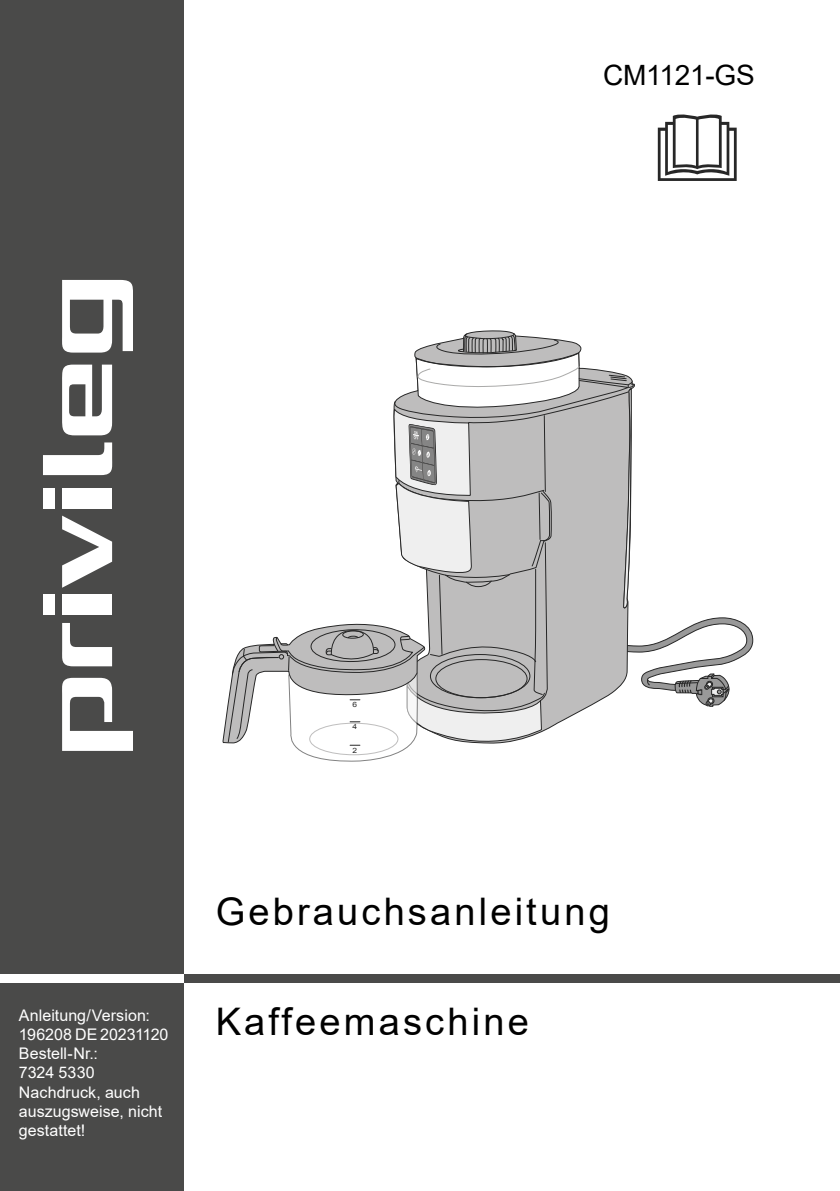
<style>
.page{position:relative;width:840px;height:1191px;background:#fff}
.page>*{position:absolute;margin:0;border:0;box-sizing:border-box;transform-origin:0 0}
.t1{font:38px "Arial";letter-spacing:.085em;color:#000}
.t2{font:28px "Arial";letter-spacing:-.01em;color:#000}
.t3{font:16px/19.2px "Arial";color:#fff}
.t4{font:7.2px "Arial";color:#000;scale:1.16 1}
</style>
<div class="page">
<div style="left:0;top:0;width:184px;height:1191px;background:#4a4a49"></div>
<div style="left:184px;top:975px;width:655px;height:8px;background:#4a4a49"></div>
<div style="left:0;top:975px;width:184px;height:8px;background:#fff"></div>
<svg style="left:657px;top:114px;width:79px;height:67px"></svg>
<svg style="left:223px;top:333px;width:530px;height:428px"></svg>
<svg style="left:62px;top:515px;width:50px;height:73px"></svg>
<div style="left:62px;top:488px;width:50px;height:21px;background:#fff"></div>
<div style="left:43px;top:488px;width:12px;height:21px;background:#fff"></div>
<div style="left:62px;top:593px;width:50px;height:21px;background:#fff"></div>
<div style="left:43px;top:593px;width:12px;height:21px;background:#fff"></div>
<svg style="left:62px;top:280px;width:71px;height:72px"></svg>
<svg style="left:62px;top:678px;width:71px;height:73px"></svg>
<svg style="left:62px;top:364px;width:50px;height:71px"></svg>
<svg style="left:62px;top:623px;width:50px;height:43px"></svg>
<svg style="left:43px;top:442px;width:70px;height:33px"></svg>
<h2 class="t2" style="left:602px;top:56px;width:153px">CM1121-GS</h2>
<p class="t4" style="left:352px;top:700px;width:6px">6</p>
<p class="t4" style="left:352px;top:722px;width:6px">4</p>
<p class="t4" style="left:352px;top:745px;width:6px">2</p>
<p class="t3" style="left:19px;top:1005px;width:151px">Anleitung/Version:<br>196208 DE 20231120<br>Bestell-Nr.:<br>7324 5330<br>Nachdruck, auch auszugsweise, nicht gestattet!</p>
<h1 class="t1" style="left:215px;top:885px;width:395px">Gebrauchsanleitung</h1>
<h1 class="t1" style="left:215px;top:995px;width:314px">Kaffeemaschine</h1>
</div>
